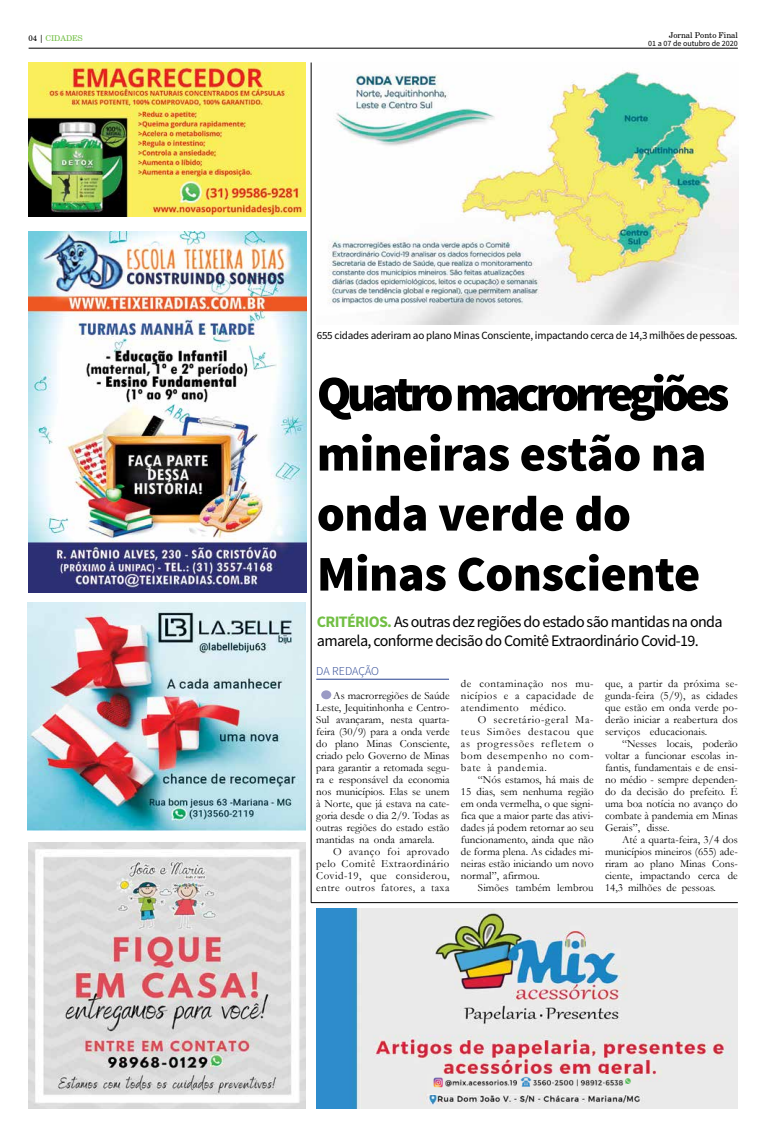
<style>
.page{position:relative;width:766px;height:1134px;background:#fff}
.page>*{position:absolute;margin:0;border:0;box-sizing:border-box;transform-origin:0 0}
.t1{font:900 50px/60px "Source Sans Pro";letter-spacing:-.01em;color:#000}
.t2{font:16px/19.2px "Source Sans Pro";letter-spacing:-.04em;color:#000}
.t3{font:300 12px "Source Sans Pro";letter-spacing:-.01em;color:#25408f}
.t4{font:11px/12px "Garamond";letter-spacing:.01em;color:#000;text-align:justify}
.t5{font:11px "Source Sans Pro";letter-spacing:-.02em;color:#000}
.t6{font:8px "Source Sans Pro";color:#000}
.t7{font:8px "Century Schlbk Cyrillic BT";color:#000}
.t8{font:8px "Century Schlbk Cyrillic BT";color:#72bf44}
.s1{color:#000}
.s2{font-weight:700;color:#72bf44}
</style>
<div class="page">
<hr style="left:29px;top:48px;width:708px;height:1px;background:#000">
<hr style="left:311px;top:63px;width:1px;height:840px;background:#000">
<img style="left:28px;top:603px;width:277px;height:228px">
<img style="left:29px;top:843px;width:277px;height:265px">
<img style="left:29px;top:232px;width:277px;height:360px">
<img style="left:29px;top:63px;width:276px;height:153px">
<hr style="left:316px;top:679px;width:133px;height:1px;background:#25408f">
<div style="left:321px;top:690px;width:10px;height:9px;background:#9b9bc5;border-radius:50%"></div>
<img style="left:328px;top:71px;width:410px;height:254px">
<hr style="left:311px;top:902px;width:426px;height:1px;background:#000">
<img style="left:316px;top:908px;width:421px;height:200px">
<img style="left:427px;top:1075px;width:210px;height:20px">
<p class="t8" style="left:28px;top:33px;width:56px"><span class="s1">04 |</span> CIDADES</p>
<p class="t7" style="left:669px;top:30px;width:70px">Jornal Ponto Final</p>
<p class="t6" style="left:648px;top:38px;width:91px">01 a 07 de outubro de 2020</p>
<p class="t5" style="left:317px;top:328px;width:422px">655 cidades aderiram ao plano Minas Consciente, impactando cerca de 14,3 milhões de pessoas.</p>
<h1 class="t1" style="left:317px;top:366px;width:414px">Quatro macrorregiões mineiras estão na onda verde do<br>Minas Consciente</h1>
<h2 class="t2" style="left:317px;top:612px;width:407px"><span class="s2">CRITÉRIOS.</span> As outras dez regiões do estado são mantidas na onda amarela, conforme decisão do Comitê Extraordinário Covid-19.</h2>
<p class="t3" style="left:316px;top:663px;width:64px">DA REDAÇÃO</p>
<p class="t4" style="left:316px;top:689px;width:135px;text-indent:17px">As macrorregiões de Saúde Leste, Jequitinhonha e Centro-Sul avançaram, nesta quarta&shy;feira (30/9) para a onda verde do plano Minas Consciente, criado pelo Governo de Minas para garantir a retomada segu&shy;ra e responsável da economia nos municípios. Elas se unem à Norte, que já estava na cate&shy;goria desde o dia 2/9. Todas as outras regiões do estado estão mantidas na onda amarela.</p>
<p class="t4" style="left:316px;top:845px;width:135px;text-indent:17px">O avanço foi aprovado pelo Comitê Extraordinário Covid-19, que considerou, entre outros fatores, a taxa</p>
<p class="t4" style="left:461px;top:677px;width:134px">de contaminação nos mu&shy;nicípios e a capacidade de atendimento médico.</p>
<p class="t4" style="left:461px;top:713px;width:134px;text-indent:17px">O secretário-geral Ma&shy;teus Simões destacou que as progressões refletem o bom desempenho no com&shy;bate à pandemia.</p>
<p class="t4" style="left:461px;top:773px;width:134px;text-indent:17px">“Nós estamos, há mais de 15 dias, sem nenhuma região em onda vermelha, o que signi&shy;fica que a maior parte das ativi&shy;dades já podem retornar ao seu funcionamento, ainda que não de forma plena. As cidades mi&shy;neiras estão iniciando um novo normal”, afirmou.</p>
<p class="t4" style="left:478px;top:881px;width:117px">Simões também lembrou</p>
<p class="t4" style="left:605px;top:677px;width:134px">que, a partir da próxima se&shy;gunda-feira (5/9), as cidades que estão em onda verde po&shy;derão iniciar a reabertura dos serviços educacionais.</p>
<p class="t4" style="left:605px;top:737px;width:134px;text-indent:17px">“Nesses locais, poderão voltar a funcionar escolas in&shy;fantis, fundamentais e de ensi&shy;no médio - sempre dependen&shy;do da decisão do prefeito. É uma boa notícia no avanço do combate à pandemia em Minas Gerais”, disse.</p>
<p class="t4" style="left:605px;top:833px;width:134px;text-indent:17px">Até a quarta-feira, 3/4 dos municípios mineiros (655) ade&shy;riram ao plano Minas Cons&shy;ciente, impactando cerca de 14,3 milhões de pessoas.</p>
</div>
